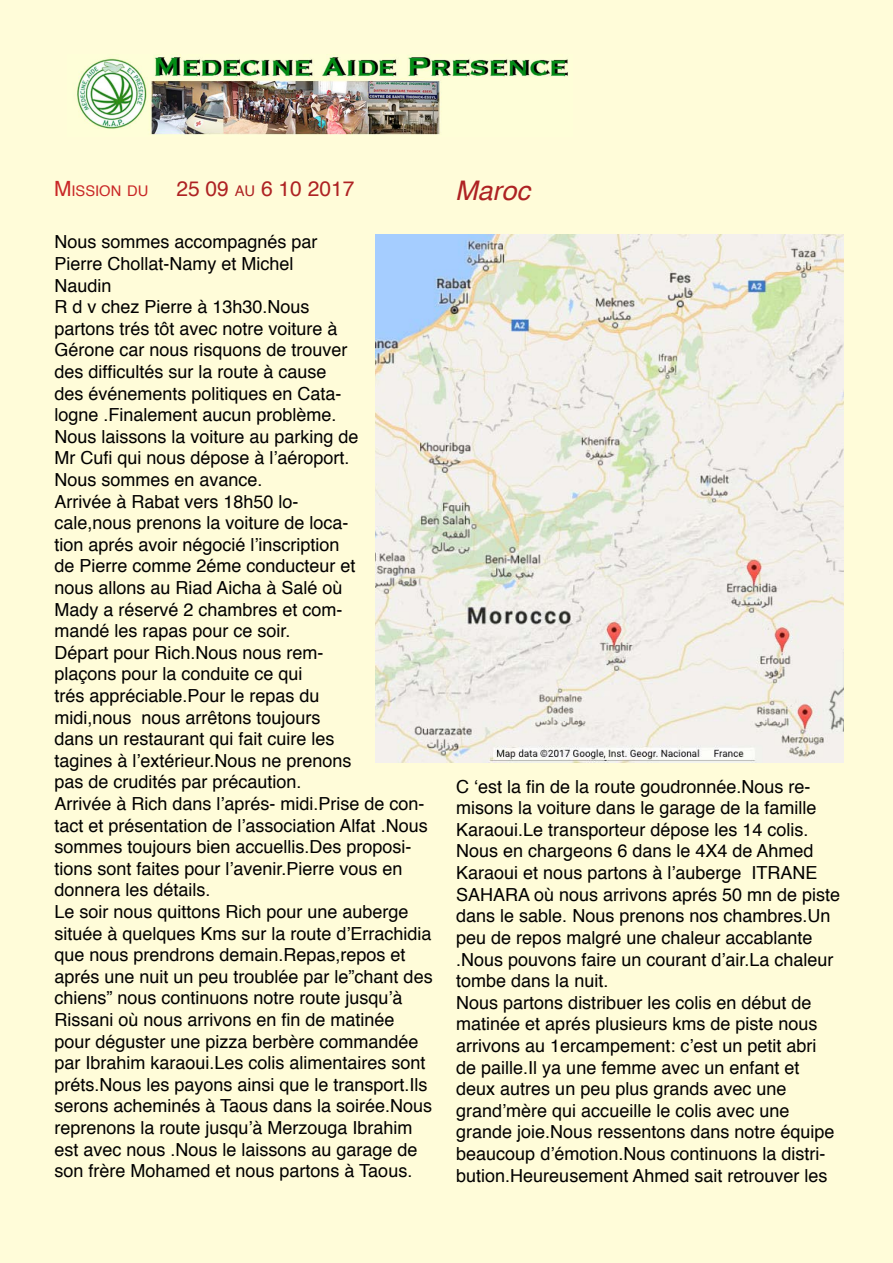
<style>
.page{position:relative;width:893px;height:1263px;background:#fff}
.page>*{position:absolute;margin:0;border:0;box-sizing:border-box;transform-origin:0 0}
.t1{font:italic 27px "Helvetica";color:#ae2223}
.t2{font:21px "Helvetica";color:#ae2223}
.t3{font:18px/21.6px "Helvetica";color:#000}
.t4{font:14.7px "Helvetica";color:#c92727}
.s1{font-size:21px}
.s2{font-size:14.7px}
</style>
<div class="page">
<div style="left:1px;top:1px;width:891px;height:1261px;background:#fffcd9"></div>
<img style="left:77px;top:54px;width:491px;height:81px">
<img style="left:375px;top:235px;width:468px;height:528px">
<p class="t4" style="left:54px;top:179px;width:96px"><span class="s1">M</span>ISSION DU</p>
<p class="t2" style="left:176px;top:172px;width:180px">25 09 <span class="s2">AU</span> 6 10 2017</p>
<h1 class="t1" style="left:455px;top:169px;width:77px">Maroc</h1>
<p class="t3" style="left:54px;top:232px;width:380px">Nous sommes accompagnés par<br>Pierre Chollat-Namy et Michel<br>Naudin<br>R d v chez Pierre à 13h30.Nous<br>partons trés tôt avec notre voiture à<br>Gérone car nous risquons de trouver<br>des difficultés sur la route à cause<br>des événements politiques en Cata-<br>logne .Finalement aucun problème.<br>Nous laissons la voiture au parking de<br>Mr Cufi qui nous dépose à l’aéroport.<br>Nous sommes en avance.<br>Arrivée à Rabat vers 18h50 lo-<br>cale,nous prenons la voiture de loca-<br>tion aprés avoir négocié l’inscription<br>de Pierre comme 2éme conducteur et<br>nous allons au Riad Aicha à Salé où<br>Mady a réservé 2 chambres et com-<br>mandé les rapas pour ce soir.<br>Départ pour Rich.Nous nous rem-<br>plaçons pour la conduite ce qui<br>trés appréciable.Pour le repas du<br>midi,nous nous arrêtons toujours<br>dans un restaurant qui fait cuire les<br>tagines à l’extérieur.Nous ne prenons<br>pas de crudités par précaution.<br>Arrivée à Rich dans l’aprés- midi.Prise de con&shy;tact et présentation de l’association Alfat .Nous sommes toujours bien accuellis.Des proposi&shy;tions sont faites pour l’avenir.Pierre vous en donnera les détails.<br>Le soir nous quittons Rich pour une auberge située à quelques Kms sur la route d’Errachidia que nous prendrons demain.Repas,repos et aprés une nuit un peu troublée par le”chant des chiens” nous continuons notre route jusqu’à Rissani où nous arrivons en fin de matinée pour déguster une pizza berbère commandée par Ibrahim karaoui.Les colis alimentaires sont préts.Nous les payons ainsi que le transport.Ils serons acheminés à Taous dans la soirée.Nous reprenons la route jusqu’à Merzouga Ibrahim est avec nous .Nous le laissons au garage de son frère Mohamed et nous partons à Taous.</p>
<p class="t3" style="left:456px;top:776px;width:385px">C ‘est la fin de la route goudronnée.Nous re&shy;misons la voiture dans le garage de la famille Karaoui.Le transporteur dépose les 14 colis.<br>Nous en chargeons 6 dans le 4X4 de Ahmed Karaoui et nous partons à l’auberge ITRANE SAHARA où nous arrivons aprés 50 mn de piste dans le sable. Nous prenons nos chambres.Un peu de repos malgré une chaleur accablante .Nous pouvons faire un courant d’air.La chaleur tombe dans la nuit.<br>Nous partons distribuer les colis en début de matinée et aprés plusieurs kms de piste nous arrivons au 1ercampement: c’est un petit abri de paille.Il ya une femme avec un enfant et deux autres un peu plus grands avec une grand’mère qui accueille le colis avec une grande joie.Nous ressentons dans notre équipe beaucoup d’émotion.Nous continuons la distri&shy;bution.Heureusement Ahmed sait retrouver les</p>
</div>
